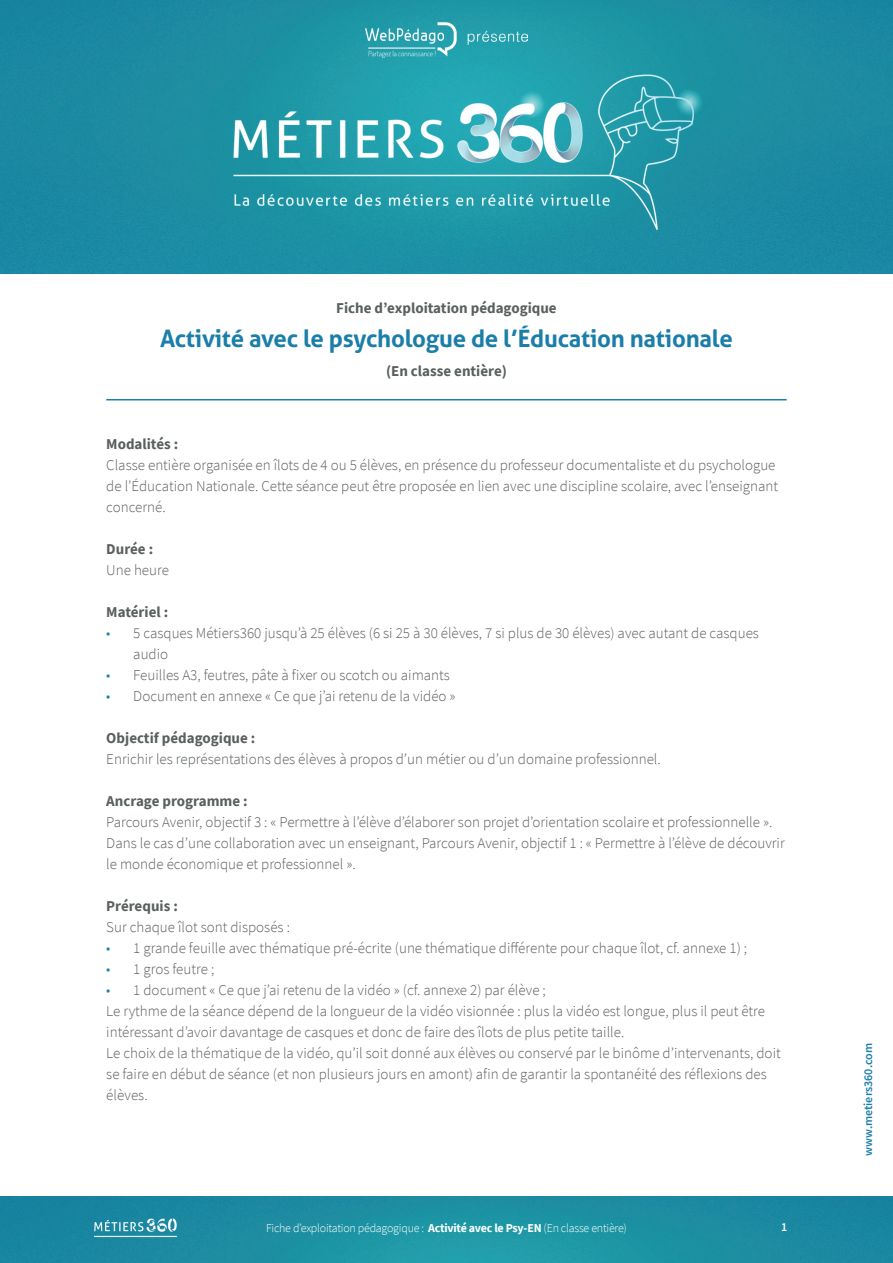
<style>
.page{position:relative;width:893px;height:1263px;background:#fff}
.page>*{position:absolute;margin:0;border:0;box-sizing:border-box;transform-origin:0 0}
.t1{font:700 24px "Aller";letter-spacing:-.01em;color:#1b7ea9}
.t2{font:300 15px/21px "Source Sans Pro";color:#5b5f60}
.t3{font:700 15px "Source Sans Pro";color:#5b5f60}
.t4{font:300 12px "Source Sans Pro";letter-spacing:-.02em;color:#fff}
.t5{font:600 12px "Source Sans Pro";color:#1b7ea9}
.t6{font:600 12px "Source Sans Pro";color:#fff}
.s1{color:#1b7ea9}
.s2{font-weight:700}
</style>
<div class="page">
<img style="left:0;top:1196px;width:893px;height:67px">
<img style="left:0;top:0;width:893px;height:273px">
<hr style="left:106px;top:399px;width:681px;height:1px;background:#1b7ea9">
<img style="left:90px;top:1217px;width:92px;height:20px">
<img style="left:365px;top:22px;width:163px;height:35px">
<p class="t3" style="left:336px;top:298px;width:222px">Fiche d’exploitation pédagogique</p>
<h1 class="t1" style="left:160px;top:324px;width:574px">Activité avec le psychologue de l’Éducation nationale</h1>
<p class="t3" style="left:386px;top:360px;width:122px">(En classe entière)</p>
<p class="t3" style="left:106px;top:434px;width:74px">Modalités :</p>
<p class="t2" style="left:106px;top:454px;width:673px">Classe entière organisée en îlots de 4 ou 5 élèves, en présence du professeur documentaliste et du psychologue de l’Éducation Nationale. Cette séance peut être proposée en lien avec une discipline scolaire, avec l’enseignant concerné.</p>
<p class="t3" style="left:106px;top:539px;width:48px">Durée :</p>
<p class="t2" style="left:106px;top:559px;width:64px">Une heure</p>
<p class="t3" style="left:106px;top:602px;width:63px">Matériel :</p>
<p class="t2" style="left:133px;top:622px;width:627px;text-indent:-27px"><span class="s1">•</span> 5 casques Métiers360 jusqu’à 25 élèves (6 si 25 à 30 élèves, 7 si plus de 30 élèves) avec autant de casques audio</p>
<p class="t2" style="left:106px;top:664px;width:345px"><span class="s1">•</span> Feuilles A3, feutres, pâte à fixer ou scotch ou aimants</p>
<p class="t2" style="left:106px;top:685px;width:351px"><span class="s1">•</span> Document en annexe « Ce que j’ai retenu de la vidéo »</p>
<p class="t3" style="left:106px;top:728px;width:151px">Objectif pédagogique :</p>
<p class="t2" style="left:106px;top:748px;width:556px">Enrichir les représentations des élèves à propos d’un métier ou d’un domaine professionnel.</p>
<p class="t3" style="left:106px;top:791px;width:143px">Ancrage programme :</p>
<p class="t2" style="left:106px;top:811px;width:680px">Parcours Avenir, objectif 3 : « Permettre à l’élève d’élaborer son projet d’orientation scolaire et professionnelle ».<br>Dans le cas d’une collaboration avec un enseignant, Parcours Avenir, objectif 1 : « Permettre à l’élève de découvrir le monde économique et professionnel ».</p>
<p class="t3" style="left:106px;top:896px;width:73px">Prérequis :</p>
<p class="t2" style="left:106px;top:916px;width:185px">Sur chaque îlot sont disposés :</p>
<p class="t2" style="left:106px;top:937px;width:642px"><span class="s1">•</span> 1 grande feuille avec thématique pré-écrite (une thématique différente pour chaque îlot, cf. annexe 1) ;</p>
<p class="t2" style="left:106px;top:958px;width:109px"><span class="s1">•</span> 1 gros feutre ;</p>
<p class="t2" style="left:106px;top:979px;width:676px"><span class="s1">•</span> 1 document « Ce que j’ai retenu de la vidéo » (cf. annexe 2) par élève ;<br>Le rythme de la séance dépend de la longueur de la vidéo visionnée : plus la vidéo est longue, plus il peut être intéressant d’avoir davantage de casques et donc de faire des îlots de plus petite taille.<br>Le choix de la thématique de la vidéo, qu’il soit donné aux élèves ou conservé par le binôme d’intervenants, doit se faire en début de séance (et non plusieurs jours en amont) afin de garantir la spontanéité des réflexions des élèves.</p>
<p class="t4" style="left:266px;top:1221px;width:362px">Fiche d’exploitation pédagogique : <span class="s2">Activité avec le Psy-EN</span> (En classe entière)</p>
<p class="t6" style="left:781px;top:1219px;width:8px">1</p>
<p class="t5" style="left:860px;top:1155px;width:114px;rotate:-90deg">www.metiers360.com</p>
</div>
